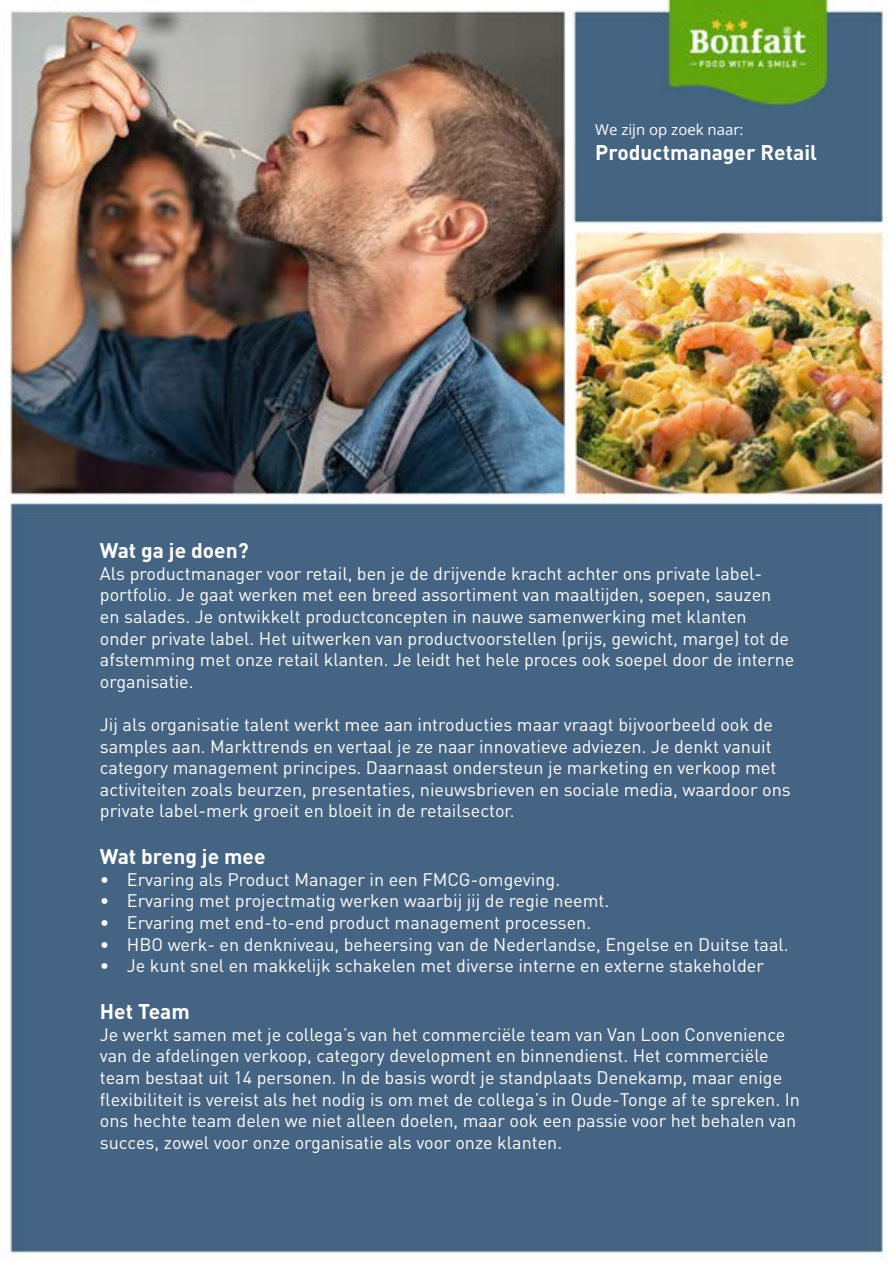
<style>
.page{position:relative;width:893px;height:1263px;background:#fff}
.page>*{position:absolute;margin:0;border:0;box-sizing:border-box;transform-origin:0 0}
.t1{font:700 21px "DIN Pro";color:#fff}
.t2{font:18px/21.6px "DIN Pro";color:#fff}
.t3{font:15px "Open Sans";color:#fff}
</style>
<div class="page">
<img style="left:9px;top:0;width:878px;height:1261px">
<p class="t3" style="left:595px;top:119px;width:150px">We zijn op zoek naar:</p>
<p class="t1" style="left:595px;top:138px;width:223px">Productmanager Retail</p>
<p class="t1" style="left:100px;top:536px;width:150px">Wat ga je doen?</p>
<p class="t2" style="left:100px;top:562px;width:696px">Als productmanager voor retail, ben je de drijvende kracht achter ons private label&shy;portfolio. Je gaat werken met een breed assortiment van maaltijden, soepen, sauzen en salades. Je ontwikkelt productconcepten in nauwe samenwerking met klanten onder private label. Het uitwerken van productvoorstellen (prijs, gewicht, marge) tot de afstemming met onze retail klanten. Je leidt het hele proces ook soepel door de interne organisatie.</p>
<p class="t2" style="left:100px;top:713px;width:692px">Jij als organisatie talent werkt mee aan introducties maar vraagt bijvoorbeeld ook de samples aan. Markttrends en vertaal je ze naar innovatieve adviezen. Je denkt vanuit category management principes. Daarnaast ondersteun je marketing en verkoop met activiteiten zoals beurzen, presentaties, nieuwsbrieven en sociale media, waardoor ons private label-merk groeit en bloeit in de retailsector.</p>
<p class="t1" style="left:100px;top:842px;width:167px">Wat breng je mee</p>
<p class="t2" style="left:100px;top:868px;width:462px">• Ervaring als Product Manager in een FMCG-omgeving.</p>
<p class="t2" style="left:100px;top:889px;width:511px">• Ervaring met projectmatig werken waarbij jij de regie neemt.</p>
<p class="t2" style="left:100px;top:911px;width:493px">• Ervaring met end-to-end product management processen.</p>
<p class="t2" style="left:100px;top:933px;width:690px">• HBO werk- en denkniveau, beheersing van de Nederlandse, Engelse en Duitse taal.</p>
<p class="t2" style="left:100px;top:954px;width:666px">• Je kunt snel en makkelijk schakelen met diverse interne en externe stakeholder</p>
<p class="t1" style="left:100px;top:997px;width:91px">Het Team</p>
<p class="t2" style="left:100px;top:1023px;width:701px">Je werkt samen met je collega’s van het commerciële team van Van Loon Convenience van de afdelingen verkoop, category development en binnendienst. Het commerciële team bestaat uit 14 personen. In de basis wordt je standplaats Denekamp, maar enige flexibiliteit is vereist als het nodig is om met de collega’s in Oude-Tonge af te spreken. In ons hechte team delen we niet alleen doelen, maar ook een passie voor het behalen van succes, zowel voor onze organisatie als voor onze klanten.</p>
</div>
